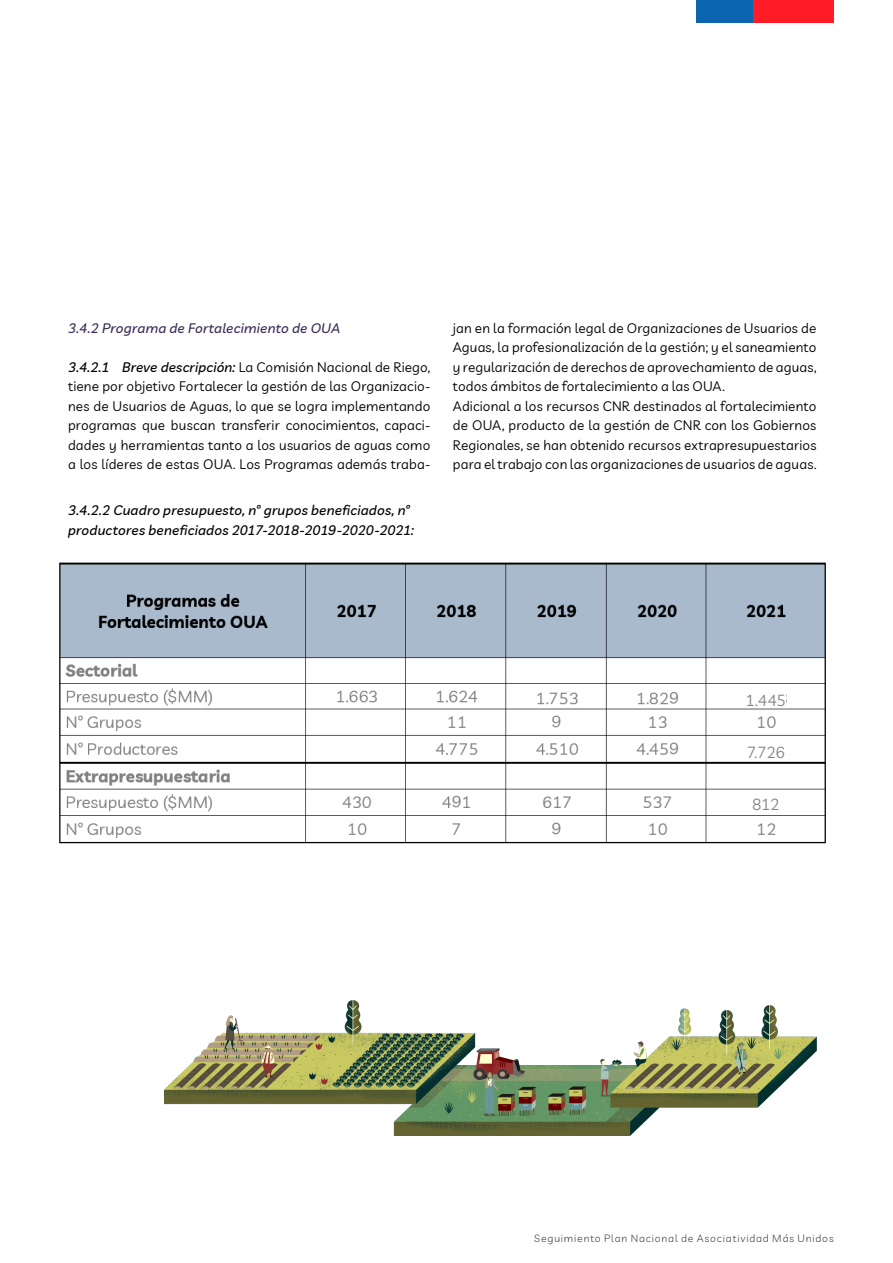
<style>
.page{position:relative;width:893px;height:1263px;background:#fff}
.page>*{position:absolute;margin:0;border:0;box-sizing:border-box;transform-origin:0 0}
.t1{font:15.75px "Livvic";letter-spacing:-.025em;color:#858585}
.t2{font:13.5px/19.5px "Livvic";letter-spacing:.01em;color:#000001;text-align:justify}
.t3{font:italic 500 13.5px/19.5px "Livvic";letter-spacing:.015em;color:#000001}
.t4{font:italic 500 13.5px "Livvic";letter-spacing:.015em;color:#3d2e59}
.t5{font:300 10.5px "Livvic";letter-spacing:.08em;color:#333}
.s1{font-weight:500;font-style:italic}
</style>
<div class="page">
<img style="left:59px;top:562px;width:767px;height:282px">
<div style="left:745px;top:690px;width:41px;height:16px;background:#fff"></div>
<div style="left:747px;top:742px;width:38px;height:16px;background:#fff"></div>
<div style="left:749px;top:794px;width:33px;height:18px;background:#fff"></div>
<div style="left:751px;top:0;width:82px;height:22px;background:#ff1c26"></div>
<div style="left:696px;top:0;width:57px;height:22px;background:#0c64ae"></div>
<img style="left:164px;top:1000px;width:652px;height:135px">
<p class="t4" style="left:68px;top:318px;width:274px">3.4.2 Programa de Fortalecimiento de OUA</p>
<p class="t2" style="left:68px;top:356px;width:364px"><span class="s1">3.4.2.1 Breve descripción:</span> La Comisión Nacional de Riego, tiene por objetivo Fortalecer la gestión de las Organizacio&shy;nes de Usuarios de Aguas, lo que se logra implementando programas que buscan transferir conocimientos, capaci&shy;dades y herramientas tanto a los usuarios de aguas como a los líderes de estas OUA. Los Programas además traba-</p>
<p class="t3" style="left:68px;top:500px;width:348px">3.4.2.2 Cuadro presupuesto, nº grupos beneficiados, nº productores beneficiados 2017-2018-2019-2020-2021:</p>
<p class="t2" style="left:453px;top:317px;width:365px">jan en la formación legal de Organizaciones de Usuarios de Aguas, la profesionalización de la gestión; y el saneamiento y regularización de derechos de aprovechamiento de aguas, todos ámbitos de fortalecimiento a las OUA.</p>
<p class="t2" style="left:453px;top:395px;width:365px">Adicional a los recursos CNR destinados al fortalecimiento de OUA, producto de la gestión de CNR con los Gobiernos Regionales, se han obtenido recursos extrapresupuestarios para el trabajo con las organizaciones de usuarios de aguas.</p>
<p class="t1" style="left:745px;top:688px;width:42px">1.445</p>
<p class="t1" style="left:747px;top:741px;width:40px">7.726</p>
<p class="t1" style="left:752px;top:793px;width:29px">812</p>
<p class="t5" style="left:534px;top:1230px;width:301px">Seguimiento Plan Nacional de Asociatividad Más Unidos</p>
</div>
